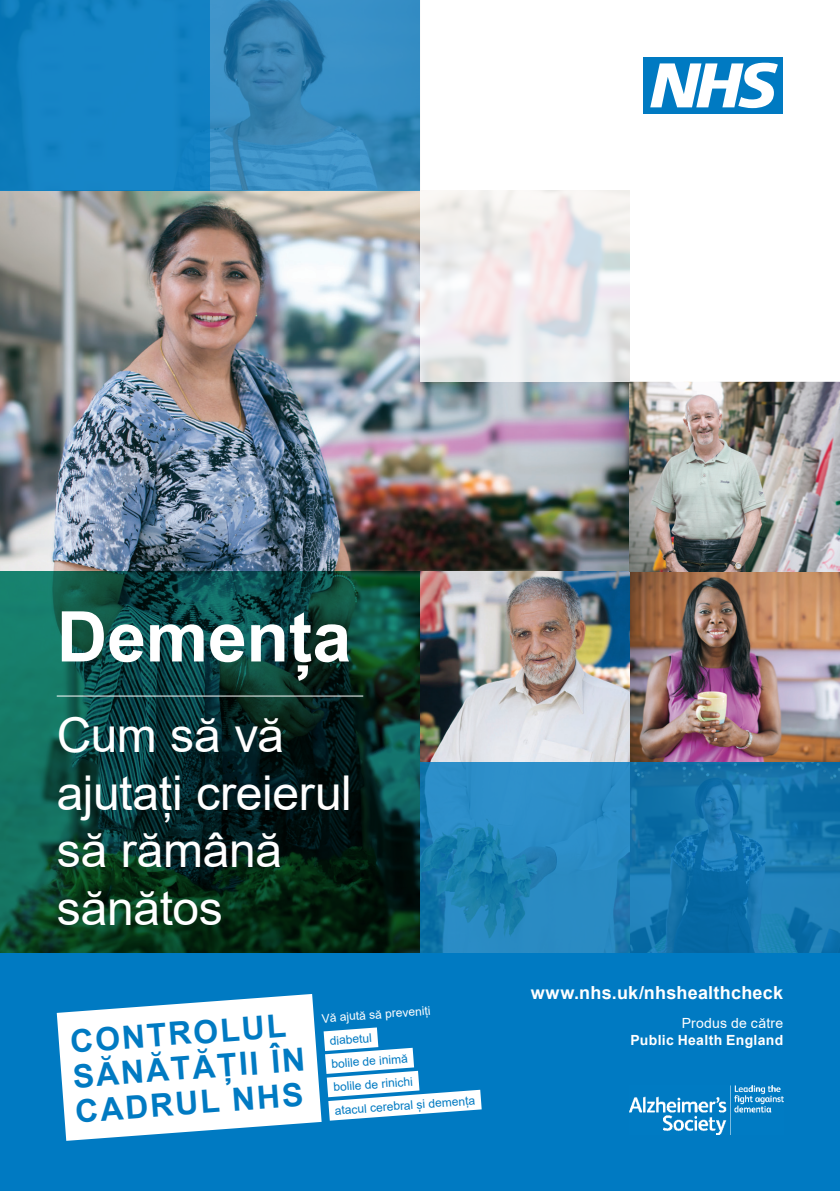
<style>
.page{position:relative;width:840px;height:1191px;background:#fff}
.page>*{position:absolute;margin:0;border:0;box-sizing:border-box;transform-origin:0 0}
.t1{font:700 70px "Arial";letter-spacing:-.005em;color:#fff}
.t2{font:48px/57.6px "Arial";letter-spacing:-.01em;color:#fff}
.t3{font:700 32px/35px "Arial";color:#007ac2}
.t4{font:700 18px "Arial";letter-spacing:.015em;color:#fff}
.t5{font:700 14px/16.8px "Arial";letter-spacing:.02em;color:#fff;text-align:right}
.t6{font:12px "Arial";color:#007ac2}
.t7{font:12px "Arial";color:#fff}
.s1{font-weight:400}
</style>
<div class="page">
<div style="left:0;top:952px;width:839px;height:239px;background:#007ac2"></div>
<img style="left:629px;top:1085px;width:153px;height:49px">
<svg style="left:57px;top:994px;width:424px;height:146px"></svg>
<img style="left:629px;top:571px;width:210px;height:191px">
<img style="left:0;top:190px;width:629px;height:381px">
<img style="left:420px;top:571px;width:209px;height:191px">
<img style="left:629px;top:381px;width:210px;height:190px">
<svg style="left:420px;top:57px;width:363px;height:324px"></svg>
<svg style="left:210px;top:0;width:210px;height:190px;background:#3689bc"></svg>
<div style="left:0;top:0;width:210px;height:190px;background:linear-gradient(to right,#1180c0,#1685c7)"></div>
<svg style="left:420px;top:762px;width:419px;height:190px;background:#1d7eb6"></svg>
<div style="left:643px;top:57px;width:139px;height:56px;background:#007ac2"></div>
<svg style="left:650px;top:63px;width:127px;height:45px"></svg>
<svg style="left:0;top:571px;width:420px;height:381px;background:#093d32"></svg>
<hr style="left:57px;top:695px;width:306px;height:1px;background:#fff">
<p class="t1" style="left:57px;top:587px;width:296px">Demența</p>
<p class="t2" style="left:57px;top:706px;width:296px">Cum să vă ajutați creierul să rămână sănătos</p>
<p class="t3" style="left:69px;top:1024px;width:234px;rotate:-4deg">CONTROLUL<br>SĂNĂTĂȚII ÎN<br>CADRUL NHS</p>
<p class="t7" style="left:321px;top:1009px;width:110px;rotate:-4deg">Vă ajută să preveniți</p>
<p class="t6" style="left:329px;top:1032px;width:44px;rotate:-4deg">diabetul</p>
<p class="t6" style="left:331px;top:1055px;width:78px;rotate:-4deg">bolile de inimă</p>
<p class="t6" style="left:333px;top:1078px;width:81px;rotate:-4deg">bolile de rinichi</p>
<p class="t6" style="left:334px;top:1102px;width:142px;rotate:-4deg">atacul cerebral și demența</p>
<p class="t4" style="left:530px;top:979px;width:254px">www.nhs.uk/nhshealthcheck</p>
<p class="t5" style="left:630px;top:1014px;width:154px"><span class="s1">Produs de către<br></span>Public Health England</p>
</div>
